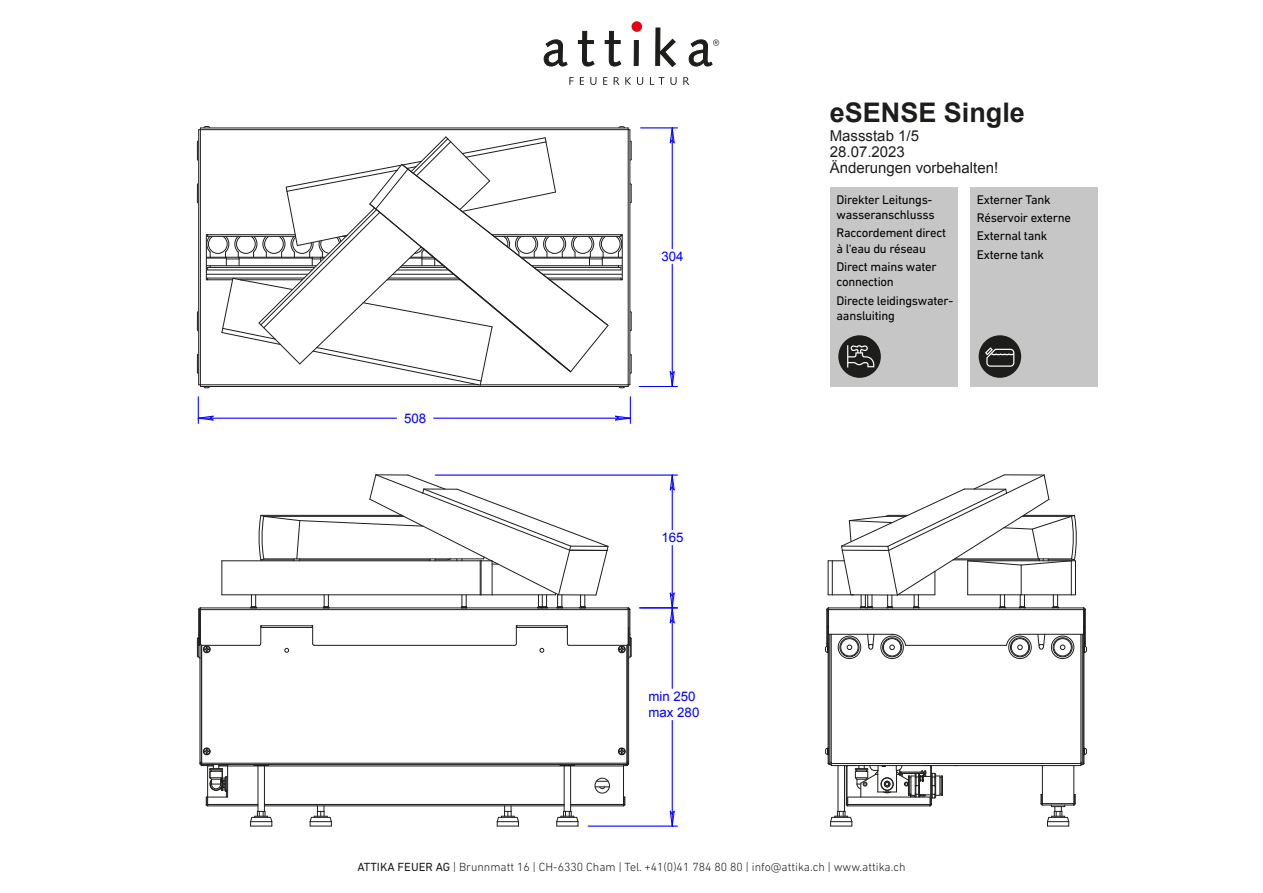
<style>
.page{position:relative;width:1263px;height:893px;background:#fff}
.page>*{position:absolute;margin:0;border:0;box-sizing:border-box;transform-origin:0 0}
.t1{font:700 27px "Arial";color:#1d1d1b}
.t2{font:15px/16px "Arial";color:#1d1d1b}
.t3{font:13.2px/15.9px "Arial";color:#00f}
.t4{font:12.75px/15.3px "DIN Next LT Pro";letter-spacing:-.02em;color:#000}
.t5{font:300 12px "DIN Next LT Pro";color:#1d1d1b}
.s1{font-weight:400}
</style>
<div class="page">
<hr style="left:200px;top:627px;width:1px;height:136px;background:#1d1d1b">
<hr style="left:201px;top:645px;width:1px;height:119px;background:#1d1d1b">
<hr style="left:202px;top:764px;width:425px;height:1px;background:#1d1d1b">
<hr style="left:202px;top:763px;width:425px;height:1px;background:#1d1d1b">
<hr style="left:627px;top:645px;width:1px;height:117px;background:#1d1d1b">
<hr style="left:628px;top:627px;width:1px;height:136px;background:#1d1d1b">
<svg style="left:623px;top:762px;width:6px;height:4px"></svg>
<hr style="left:828px;top:634px;width:1px;height:129px;background:#1d1d1b">
<hr style="left:829px;top:634px;width:1px;height:128px;background:#1d1d1b">
<hr style="left:831px;top:634px;width:1px;height:128px;background:#1d1d1b">
<hr style="left:957px;top:765px;width:124px;height:1px;background:#1d1d1b">
<hr style="left:831px;top:765px;width:124px;height:1px;background:#1d1d1b">
<hr style="left:831px;top:763px;width:250px;height:1px;background:#1d1d1b">
<hr style="left:1080px;top:634px;width:1px;height:128px;background:#1d1d1b">
<hr style="left:1082px;top:634px;width:1px;height:128px;background:#1d1d1b">
<hr style="left:1083px;top:634px;width:1px;height:129px;background:#1d1d1b">
<hr style="left:1084px;top:627px;width:1px;height:136px;background:#1d1d1b">
<div style="left:840px;top:637px;width:19px;height:20px;border:1px solid #1d1d1b;border-radius:50%"></div>
<div style="left:840px;top:638px;width:18px;height:18px;border:1px solid #1d1d1b;border-radius:50%"></div>
<div style="left:882px;top:637px;width:20px;height:20px;border:1px solid #1d1d1b;border-radius:50%"></div>
<div style="left:883px;top:638px;width:18px;height:18px;border:1px solid #1d1d1b;border-radius:50%"></div>
<svg style="left:1080px;top:762px;width:4px;height:4px"></svg>
<div style="left:1010px;top:637px;width:20px;height:20px;border:1px solid #1d1d1b;border-radius:50%"></div>
<div style="left:1011px;top:638px;width:18px;height:18px;border:1px solid #1d1d1b;border-radius:50%"></div>
<div style="left:1053px;top:637px;width:19px;height:20px;border:1px solid #1d1d1b;border-radius:50%"></div>
<div style="left:1054px;top:638px;width:18px;height:18px;border:1px solid #1d1d1b;border-radius:50%"></div>
<svg style="left:284px;top:648px;width:5px;height:5px"></svg>
<svg style="left:540px;top:648px;width:4px;height:5px"></svg>
<div style="left:618px;top:646px;width:7px;height:7px;border:1px solid #1d1d1b;border-radius:50%"></div>
<div style="left:618px;top:748px;width:7px;height:7px;border:1px solid #1d1d1b;border-radius:50%"></div>
<svg style="left:619px;top:749px;width:6px;height:5px"></svg>
<div style="left:203px;top:748px;width:7px;height:7px;border:1px solid #1d1d1b;border-radius:50%"></div>
<svg style="left:204px;top:749px;width:6px;height:5px"></svg>
<svg style="left:825px;top:748px;width:3px;height:7px"></svg>
<hr style="left:623px;top:764px;width:1px;height:42px;background:#1d1d1b">
<svg style="left:595px;top:781px;width:13px;height:8px"></svg>
<svg style="left:199px;top:762px;width:29px;height:44px"></svg>
<svg style="left:309px;top:806px;width:23px;height:21px"></svg>
<svg style="left:496px;top:806px;width:23px;height:21px"></svg>
<div style="left:595px;top:778px;width:15px;height:15px;border:1px solid #1d1d1b;border-radius:50%"></div>
<svg style="left:827px;top:762px;width:116px;height:65px"></svg>
<hr style="left:564px;top:765px;width:1px;height:46px;background:#1d1d1b">
<hr style="left:570px;top:765px;width:1px;height:46px;background:#1d1d1b">
<svg style="left:556px;top:811px;width:23px;height:16px"></svg>
<svg style="left:560px;top:764px;width:15px;height:2px"></svg>
<hr style="left:258px;top:765px;width:1px;height:46px;background:#1d1d1b">
<hr style="left:264px;top:765px;width:1px;height:46px;background:#1d1d1b">
<svg style="left:250px;top:811px;width:23px;height:16px"></svg>
<svg style="left:254px;top:764px;width:15px;height:2px"></svg>
<hr style="left:571px;top:805px;width:52px;height:1px;background:#1d1d1b">
<hr style="left:264px;top:805px;width:300px;height:1px;background:#1d1d1b">
<hr style="left:208px;top:805px;width:50px;height:1px;background:#1d1d1b">
<hr style="left:571px;top:804px;width:52px;height:1px;background:#1d1d1b">
<hr style="left:264px;top:804px;width:300px;height:1px;background:#1d1d1b">
<hr style="left:208px;top:804px;width:50px;height:1px;background:#1d1d1b">
<hr style="left:219px;top:766px;width:404px;height:1px;background:#1d1d1b">
<hr style="left:1042px;top:766px;width:1px;height:39px;background:#1d1d1b">
<hr style="left:1073px;top:766px;width:1px;height:39px;background:#1d1d1b">
<svg style="left:1040px;top:794px;width:36px;height:33px"></svg>
<div style="left:1051px;top:636px;width:23px;height:23px;border:1px solid #1d1d1b;border-radius:50%"></div>
<div style="left:1008px;top:636px;width:23px;height:23px;border:1px solid #1d1d1b;border-radius:50%"></div>
<div style="left:880px;top:636px;width:24px;height:23px;border:1px solid #1d1d1b;border-radius:50%"></div>
<div style="left:838px;top:636px;width:23px;height:23px;border:1px solid #1d1d1b;border-radius:50%"></div>
<hr style="left:639px;top:386px;width:38px;height:1px;background:#00f">
<hr style="left:640px;top:128px;width:37px;height:1px;background:#00f">
<svg style="left:670px;top:128px;width:5px;height:15px"></svg>
<hr style="left:672px;top:128px;width:1px;height:121px;background:#00f">
<svg style="left:670px;top:371px;width:5px;height:15px"></svg>
<hr style="left:672px;top:264px;width:1px;height:122px;background:#00f">
<hr style="left:639px;top:608px;width:38px;height:1px;background:#00f">
<hr style="left:435px;top:475px;width:242px;height:1px;background:#00f">
<svg style="left:670px;top:475px;width:5px;height:15px"></svg>
<hr style="left:672px;top:475px;width:1px;height:55px;background:#00f">
<hr style="left:672px;top:545px;width:1px;height:63px;background:#00f">
<hr style="left:588px;top:826px;width:89px;height:1px;background:#00f">
<svg style="left:670px;top:592px;width:5px;height:31px"></svg>
<hr style="left:672px;top:608px;width:1px;height:80px;background:#00f">
<svg style="left:670px;top:811px;width:5px;height:15px"></svg>
<hr style="left:672px;top:720px;width:1px;height:106px;background:#00f">
<svg style="left:198px;top:397px;width:16px;height:26px"></svg>
<hr style="left:198px;top:418px;width:199px;height:1px;background:#00f">
<svg style="left:615px;top:397px;width:16px;height:26px"></svg>
<hr style="left:434px;top:418px;width:196px;height:1px;background:#00f">
<div style="left:830px;top:187px;width:127px;height:199px;background:#c6c6c6"></div>
<div style="left:838px;top:335px;width:43px;height:43px;background:#1d1d1b;border-radius:50%"></div>
<svg style="left:847px;top:345px;width:27px;height:22px"></svg>
<div style="left:970px;top:187px;width:128px;height:199px;background:#c6c6c6"></div>
<div style="left:979px;top:335px;width:42px;height:43px;background:#1d1d1b;border-radius:50%"></div>
<svg style="left:985px;top:347px;width:29px;height:20px"></svg>
<svg style="left:197px;top:126px;width:435px;height:262px"></svg>
<hr style="left:240px;top:279px;width:62px;height:1px;background:#1d1d1b">
<hr style="left:387px;top:279px;width:73px;height:1px;background:#1d1d1b">
<hr style="left:550px;top:279px;width:71px;height:1px;background:#1d1d1b">
<hr style="left:492px;top:234px;width:129px;height:1px;background:#1d1d1b">
<hr style="left:208px;top:234px;width:87px;height:1px;background:#1d1d1b">
<hr style="left:200px;top:609px;width:428px;height:1px;background:#1d1d1b">
<hr style="left:569px;top:645px;width:57px;height:1px;background:#1d1d1b">
<hr style="left:517px;top:625px;width:50px;height:1px;background:#1d1d1b">
<hr style="left:314px;top:645px;width:201px;height:1px;background:#1d1d1b">
<hr style="left:261px;top:625px;width:51px;height:1px;background:#1d1d1b">
<hr style="left:202px;top:645px;width:57px;height:1px;background:#1d1d1b">
<hr style="left:200px;top:607px;width:428px;height:1px;background:#1d1d1b">
<svg style="left:312px;top:625px;width:3px;height:21px"></svg>
<hr style="left:261px;top:627px;width:51px;height:1px;background:#1d1d1b">
<svg style="left:258px;top:625px;width:4px;height:21px"></svg>
<svg style="left:567px;top:625px;width:3px;height:21px"></svg>
<hr style="left:517px;top:627px;width:50px;height:1px;background:#1d1d1b">
<svg style="left:514px;top:625px;width:3px;height:21px"></svg>
<svg style="left:197px;top:607px;width:13px;height:52px"></svg>
<svg style="left:619px;top:607px;width:13px;height:52px"></svg>
<hr style="left:221px;top:561px;width:1px;height:34px;background:#1d1d1b">
<hr style="left:222px;top:560px;width:258px;height:1px;background:#1d1d1b">
<hr style="left:222px;top:594px;width:258px;height:1px;background:#1d1d1b">
<svg style="left:250px;top:474px;width:359px;height:137px"></svg>
<svg style="left:825px;top:474px;width:262px;height:179px"></svg>
<svg style="left:637px;top:77px;width:6px;height:8px"></svg>
<svg style="left:650px;top:77px;width:14px;height:8px"></svg>
<svg style="left:670px;top:77px;width:7px;height:8px"></svg>
<svg style="left:683px;top:77px;width:6px;height:8px"></svg>
<svg style="left:544px;top:31px;width:52px;height:54px"></svg>
<svg style="left:603px;top:31px;width:28px;height:54px"></svg>
<hr style="left:634px;top:41px;width:4px;height:24px;background:#1d1d1b">
<div style="left:634px;top:40px;width:5px;height:26px;border:1px solid #1d1d1b"></div>
<svg style="left:655px;top:27px;width:21px;height:40px"></svg>
<div style="left:631px;top:21px;width:11px;height:11px;background:#e30613;border-radius:50%"></div>
<svg style="left:688px;top:39px;width:31px;height:28px"></svg>
<p class="t3" style="left:404px;top:410px;width:24px">508</p>
<p class="t3" style="left:661px;top:249px;width:24px">304</p>
<p class="t3" style="left:661px;top:530px;width:24px">165</p>
<p class="t3" style="left:649px;top:688px;width:52px">min 250 max 280</p>
<h1 class="t1" style="left:830px;top:95px;width:197px">eSENSE Single</h1>
<p class="t2" style="left:830px;top:128px;width:170px">Massstab 1/5<br>28.07.2023<br>Änderungen vorbehalten!</p>
<p class="t4" style="left:837px;top:192px;width:100px">Direkter Leitungs&shy;wasseranschlusss</p>
<p class="t4" style="left:837px;top:225px;width:111px">Raccordement direct à l‘eau du réseau</p>
<p class="t4" style="left:837px;top:259px;width:102px">Direct mains water connection</p>
<p class="t4" style="left:837px;top:292px;width:118px">Directe leidingswater&shy;aansluiting</p>
<p class="t4" style="left:977px;top:190px;width:96px;line-height:18.3px">Externer Tank<br>Réservoir externe<br>External tank<br>Externe tank</p>
<p class="t5" style="left:357px;top:860px;width:550px"><span class="s1">ATTIKA FEUER AG</span> | Brunnmatt 16 | CH-6330 Cham | Tel. +41(0)41 784 80 80 | info@attika.ch | www.attika.ch</p>
</div>
